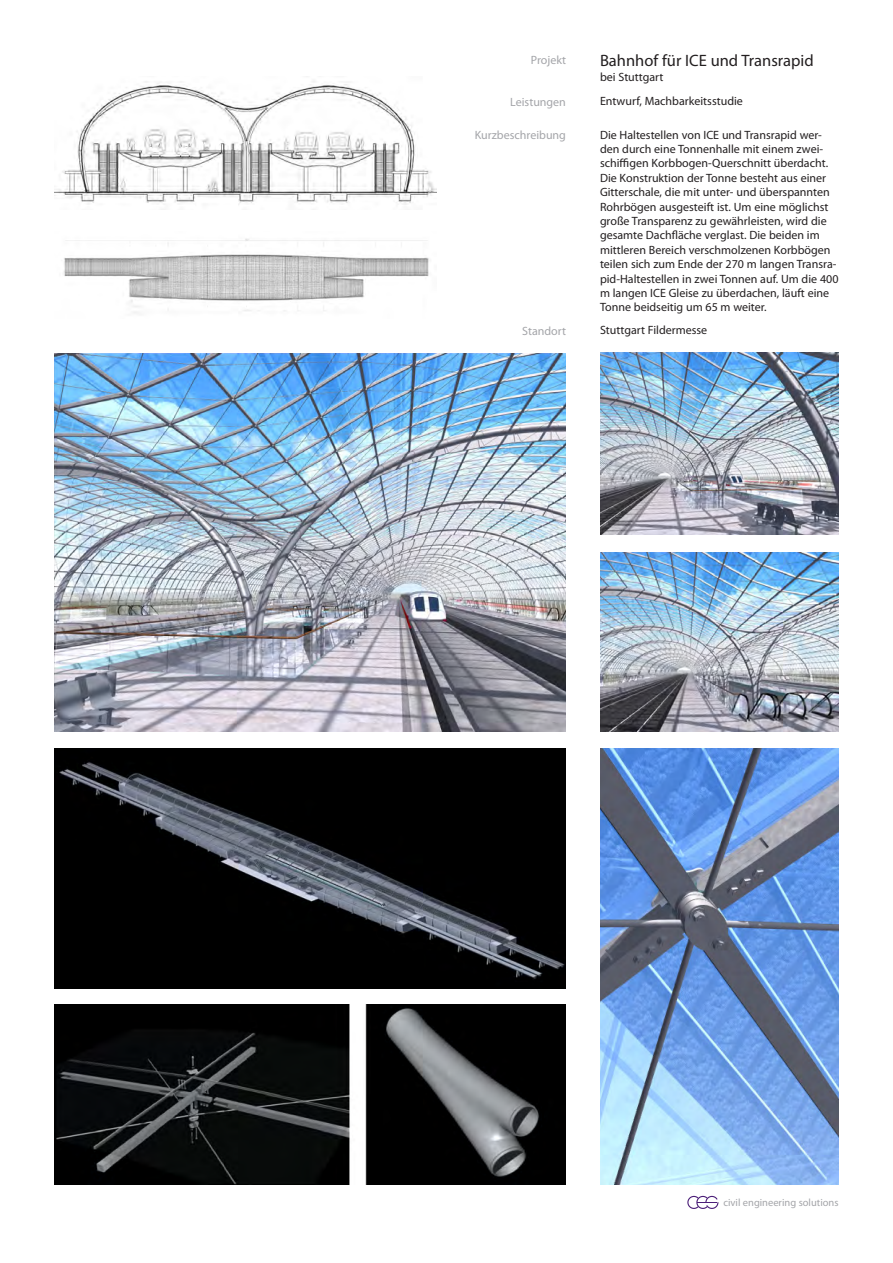
<style>
.page{position:relative;width:893px;height:1263px;background:#fff}
.page>*{position:absolute;margin:0;border:0;box-sizing:border-box;transform-origin:0 0}
.t1{font:16.5px "Myriad Pro";color:#231f20}
.t2{font:12px/14.4px "Myriad Pro";color:#231f20}
.heading_4{font:12px "Myriad Pro";color:#a4a5a9}
.t3{font:10.5px "Myriad Pro";color:#a4a5a9}
</style>
<div class="page">
<svg style="left:687px;top:1196px;width:31px;height:13px"></svg>
<img style="left:54px;top:1004px;width:512px;height:180px">
<img style="left:600px;top:353px;width:239px;height:182px">
<img style="left:600px;top:552px;width:239px;height:179px">
<img style="left:600px;top:748px;width:239px;height:436px">
<img style="left:54px;top:748px;width:512px;height:240px">
<img style="left:54px;top:81px;width:383px;height:124px">
<img style="left:54px;top:353px;width:512px;height:378px">
<img style="left:64px;top:238px;width:365px;height:75px">
<p class="heading_4" style="left:531px;top:53px;width:37px">Projekt</p>
<p class="t1" style="left:600px;top:51px;width:215px">Bahnhof für ICE und Transrapid</p>
<p class="t2" style="left:600px;top:69px;width:65px">bei Stuttgart</p>
<p class="heading_4" style="left:510px;top:95px;width:57px">Leistungen</p>
<p class="t2" style="left:600px;top:94px;width:144px">Entwurf, Machbarkeitsstudie</p>
<p class="t2" style="left:600px;top:127px;width:230px">Die Haltestellen von ICE und Transrapid wer&shy;den durch eine Tonnenhalle mit einem zwei&shy;schiffigen Korbbogen-Querschnitt überdacht.</p>
<p class="t2" style="left:600px;top:170px;width:240px">Die Konstruktion der Tonne besteht aus einer Gitterschale, die mit unter- und überspannten Rohrbögen ausgesteift ist. Um eine möglichst große Transparenz zu gewährleisten, wird die gesamte Dachfläche verglast. Die beiden im mittleren Bereich verschmolzenen Korbbögen teilen sich zum Ende der 270 m langen Transra&shy;pid-Haltestellen in zwei Tonnen auf. Um die 400 m langen ICE Gleise zu überdachen, läuft eine Tonne beidseitig um 65 m weiter.</p>
<p class="heading_4" style="left:475px;top:127px;width:93px">Kurzbeschreibung</p>
<p class="heading_4" style="left:522px;top:324px;width:45px">Standort</p>
<p class="t2" style="left:600px;top:323px;width:109px">Stuttgart Fildermesse</p>
<p class="t3" style="left:723px;top:1196px;width:117px">civil engineering solutions</p>
</div>
